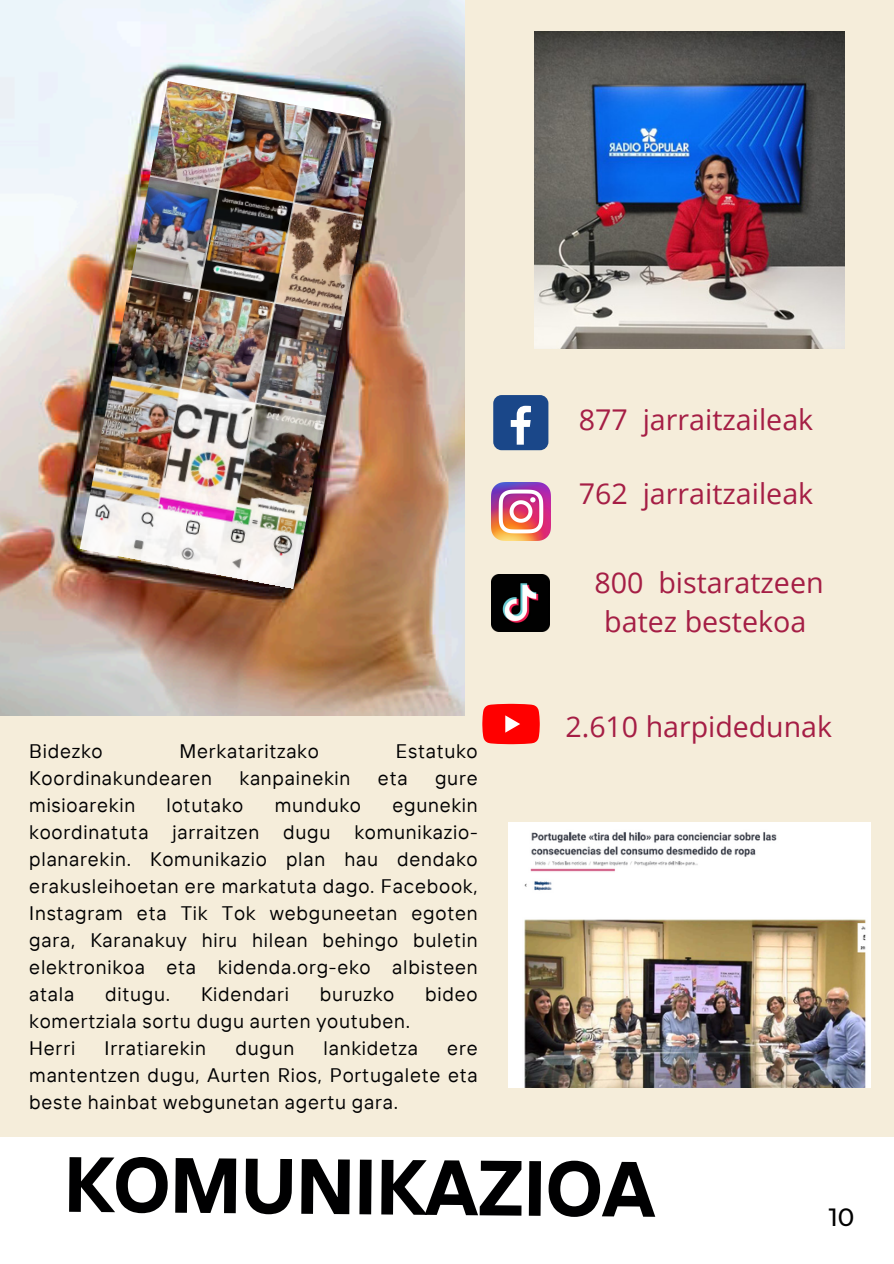
<style>
.page{position:relative;width:894px;height:1264px;background:#fff}
.page>*{position:absolute;margin:0;border:0;box-sizing:border-box;transform-origin:0 0}
.t1{font:700 78px "TT Interphases";letter-spacing:-.02em;color:#000001}
.t2{font:500 29.55px "Montserrat";color:#000}
.t3{font:28.65px/39.3px "Open Sans";color:#a51e45;text-align:center}
.t4{font:28.5px "Open Sans";color:#a51e45}
.t5{font:500 24.9px "Montserrat";color:#000}
.t6{font:19.5px/27px "TT Interphases";letter-spacing:.04em;color:#000001;text-align:justify}
</style>
<div class="page">
<div style="left:0;top:0;width:893px;height:1263px;background:#f5edda"></div>
<div style="left:0;top:1137px;width:893px;height:126px;background:#fff"></div>
<img style="left:0;top:0;width:464px;height:715px">
<img style="left:534px;top:31px;width:310px;height:317px">
<div style="left:493px;top:395px;width:55px;height:55px;background:#1a4789;border-radius:8px"></div>
<svg style="left:510px;top:406px;width:21px;height:38px"></svg>
<img style="left:491px;top:482px;width:59px;height:58px">
<img style="left:491px;top:574px;width:58px;height:58px">
<svg style="left:482px;top:703px;width:57px;height:41px;background:#fe1f1e"></svg>
<img style="left:508px;top:822px;width:362px;height:265px">
<img style="left:80px;top:81px;width:301px;height:508px">
<p class="t3" style="left:578px;top:399px;width:236px">877 jarraitzaileak</p>
<p class="t3" style="left:578px;top:473px;width:236px">762 jarraitzaileak</p>
<p class="t6" style="left:29px;top:737px;width:75px">Bidezko</p>
<p class="t6" style="left:179px;top:737px;width:141px">Merkataritzako</p>
<p class="t6" style="left:395px;top:737px;width:83px">Estatuko</p>
<p class="t6" style="left:29px;top:764px;width:184px">Koordinakundearen</p>
<p class="t6" style="left:239px;top:764px;width:112px">kanpainekin</p>
<p class="t6" style="left:378px;top:764px;width:31px">eta</p>
<p class="t6" style="left:435px;top:764px;width:44px">gure</p>
<p class="t6" style="left:29px;top:791px;width:107px">misioarekin</p>
<p class="t6" style="left:166px;top:791px;width:78px">lotutako</p>
<p class="t6" style="left:274px;top:791px;width:88px">munduko</p>
<p class="t6" style="left:29px;top:791px;width:450px;text-indent:363px">egunekin koordinatuta jarraitzen dugu komunikazio&shy;planarekin. Komunikazio plan hau dendako erakusleihoetan ere markatuta dago. Facebook, Instagram eta Tik Tok webguneetan egoten gara, Karanakuy hiru hilean behingo buletin elektronikoa eta kidenda.org-eko albisteen atala</p>
<p class="t6" style="left:105px;top:980px;width:66px">ditugu.</p>
<p class="t6" style="left:201px;top:980px;width:89px">Kidendari</p>
<p class="t6" style="left:320px;top:980px;width:76px">buruzko</p>
<p class="t6" style="left:425px;top:980px;width:54px">bideo</p>
<p class="t6" style="left:29px;top:1007px;width:382px">komertziala sortu dugu aurten youtuben.</p>
<p class="t6" style="left:29px;top:1034px;width:47px">Herri</p>
<p class="t6" style="left:105px;top:1034px;width:103px">Irratiarekin</p>
<p class="t6" style="left:235px;top:1034px;width:60px">dugun</p>
<p class="t6" style="left:323px;top:1034px;width:96px">lankidetza</p>
<p class="t6" style="left:29px;top:1034px;width:450px;text-indent:418px">ere mantentzen dugu, Aurten Rios, Portugalete eta beste hainbat webgunetan agertu gara.</p>
<p class="t3" style="left:594px;top:562px;width:231px">800 bistaratzeen batez bestekoa</p>
<h2 class="t4" style="left:565px;top:706px;width:268px">2.610 harpidedunak</h2>
<p class="t1" style="left:64px;top:1136px;width:592px">KOMUNIKAZIOA</p>
<h2 class="t5" style="left:828px;top:1202px;width:27px">10</h2>
<p class="t2" style="left:834px;top:1211px;width:39px">09</p>
</div>
